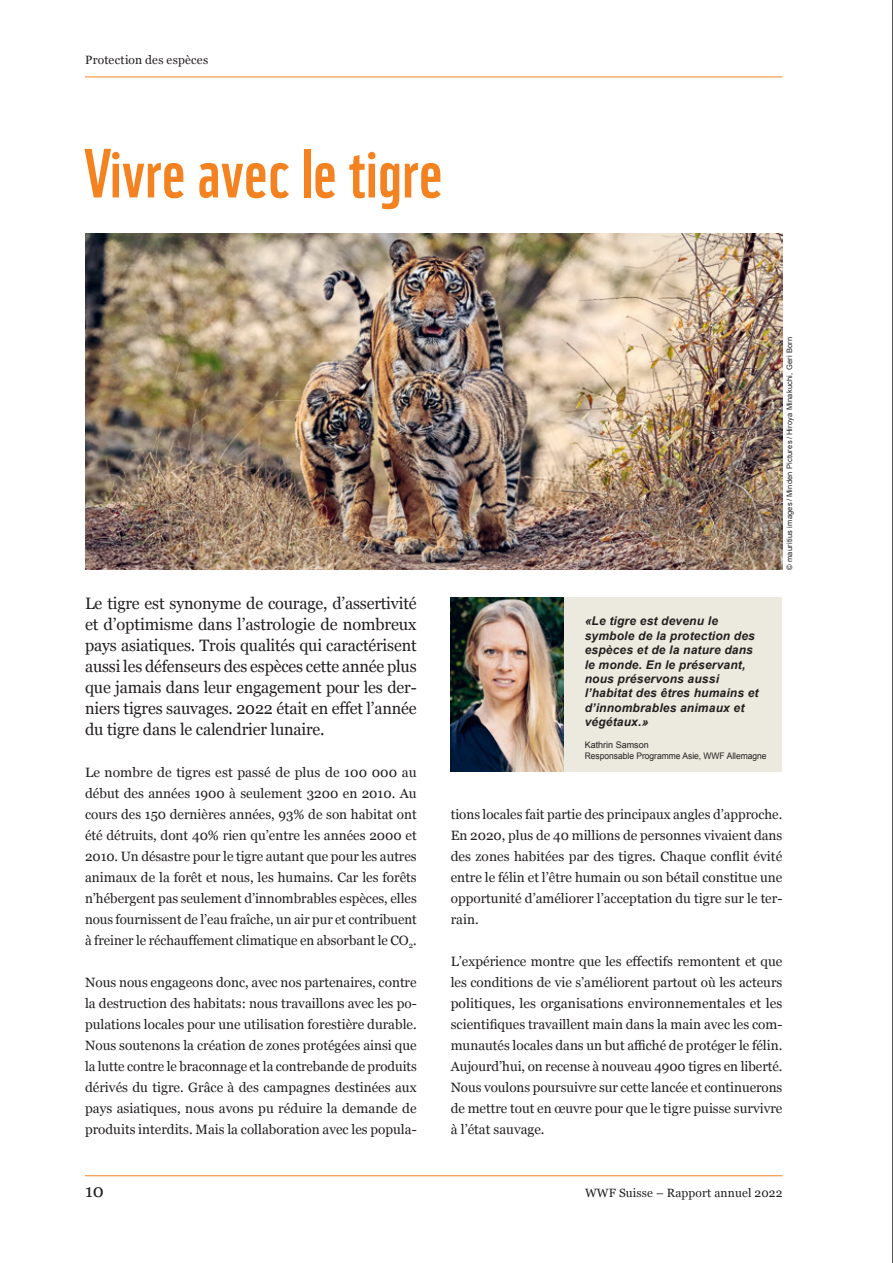
<style>
.page{position:relative;width:893px;height:1263px;background:#fff}
.page>*{position:absolute;margin:0;border:0;box-sizing:border-box;transform-origin:0 0}
.t1{font:67.5px "WWF";letter-spacing:.015em;color:#f58220}
.t2{font:18px "Georgia";color:#231f20}
.t3{font:16.5px/21px "Georgia";letter-spacing:-.01em;color:#231f20;text-align:justify}
.t4{font:13.5px/21px "Georgia";color:#231f20;text-align:justify}
.t5{font:italic 700 12px/14.4px "Arial";letter-spacing:.015em;color:#231f20}
.t6{font:12px "Georgia";letter-spacing:.01em;color:#231f20}
.t7{font:9px/10.8px "Arial";color:#231f20}
.t8{font:7.5px "Arial";letter-spacing:.025em;color:#231f20}
</style>
<div class="page">
<div style="left:563px;top:597px;width:219px;height:174px;background:#ece9de"></div>
<img style="left:451px;top:597px;width:112px;height:174px">
<hr style="left:85px;top:77px;width:697px;height:1px;background:#f58220">
<hr style="left:85px;top:1175px;width:697px;height:1px;background:#f58220">
<img style="left:85px;top:234px;width:697px;height:336px">
<hr style="left:892px;top:0;width:1px;height:1263px;background:#231f20">
<p class="t6" style="left:85px;top:51px;width:125px">Protection des espèces</p>
<h1 class="t1" style="left:84px;top:120px;width:360px">Vivre avec le tigre</h1>
<p class="t3" style="left:85px;top:592px;width:333px">Le tigre est synonyme de courage, d’assertivité et d’optimisme dans l’astrologie de nombreux pays asiatiques. Trois qualités qui caractérisent aussi les défenseurs des espèces cette année plus que jamais dans leur engagement pour les der&shy;niers tigres sauvages. 2022 était en effet l’année du tigre dans le calendrier lunaire.</p>
<p class="t4" style="left:85px;top:761px;width:333px">Le nombre de tigres est passé de plus de 100 000 au début des années 1900 à seulement 3200 en 2010. Au cours des 150 dernières années, 93% de son habitat ont été détruits, dont 40% rien qu’entre les années 2000 et 2010. Un désastre pour le tigre autant que pour les autres animaux de la forêt et nous, les humains. Car les forêts n’hébergent pas seulement d’innombrables espèces, elles nous fournissent de l’eau fraîche, un air pur et contribuent à freiner le réchauffement climatique en absorbant le CO<sub>2</sub>.</p>
<p class="t4" style="left:85px;top:971px;width:333px">Nous nous engageons donc, avec nos partenaires, contre la destruction des habitats: nous travaillons avec les po&shy;pulations locales pour une utilisation forestière durable.<br>Nous soutenons la création de zones protégées ainsi que la lutte contre le braconnage et la contrebande de produits dérivés du tigre. Grâce à des campagnes destinées aux pays asiatiques, nous avons pu réduire la demande de produits interdits. Mais la collaboration avec les popula-</p>
<p class="t5" style="left:585px;top:614px;width:175px">«Le tigre est devenu le symbole de la protection des espèces et de la nature dans le monde. En le préservant, nous préservons aussi l’habitat des êtres humains et d’innombrables animaux et végétaux.»</p>
<p class="t7" style="left:585px;top:739px;width:183px">Kathrin Samson<br>Responsable Programme Asie, WWF Allemagne</p>
<p class="t8" style="left:785px;top:570px;width:235px;rotate:-90deg">© mauritius images / Minden Pictures / Hiroya Minakuchi, Geri Born</p>
<p class="t4" style="left:451px;top:803px;width:333px">tions locales fait partie des principaux angles d’approche.<br>En 2020, plus de 40 millions de personnes vivaient dans des zones habitées par des tigres. Chaque conflit évité entre le félin et l’être humain ou son bétail constitue une opportunité d’améliorer l’acceptation du tigre sur le ter&shy;rain.</p>
<p class="t4" style="left:451px;top:950px;width:333px">L’expérience montre que les effectifs remontent et que les conditions de vie s’améliorent partout où les acteurs politiques, les organisations environnementales et les scientifiques travaillent main dans la main avec les com&shy;munautés locales dans un but affiché de protéger le félin.<br>Aujourd’hui, on recense à nouveau 4900 tigres en liberté.<br>Nous voulons poursuivre sur cette lancée et continuerons de mettre tout en œuvre pour que le tigre puisse survivre à l’état sauvage.</p>
<h2 class="t2" style="left:85px;top:1178px;width:20px">10</h2>
<p class="t6" style="left:585px;top:1184px;width:199px">WWF Suisse – Rapport annuel 2022</p>
</div>
